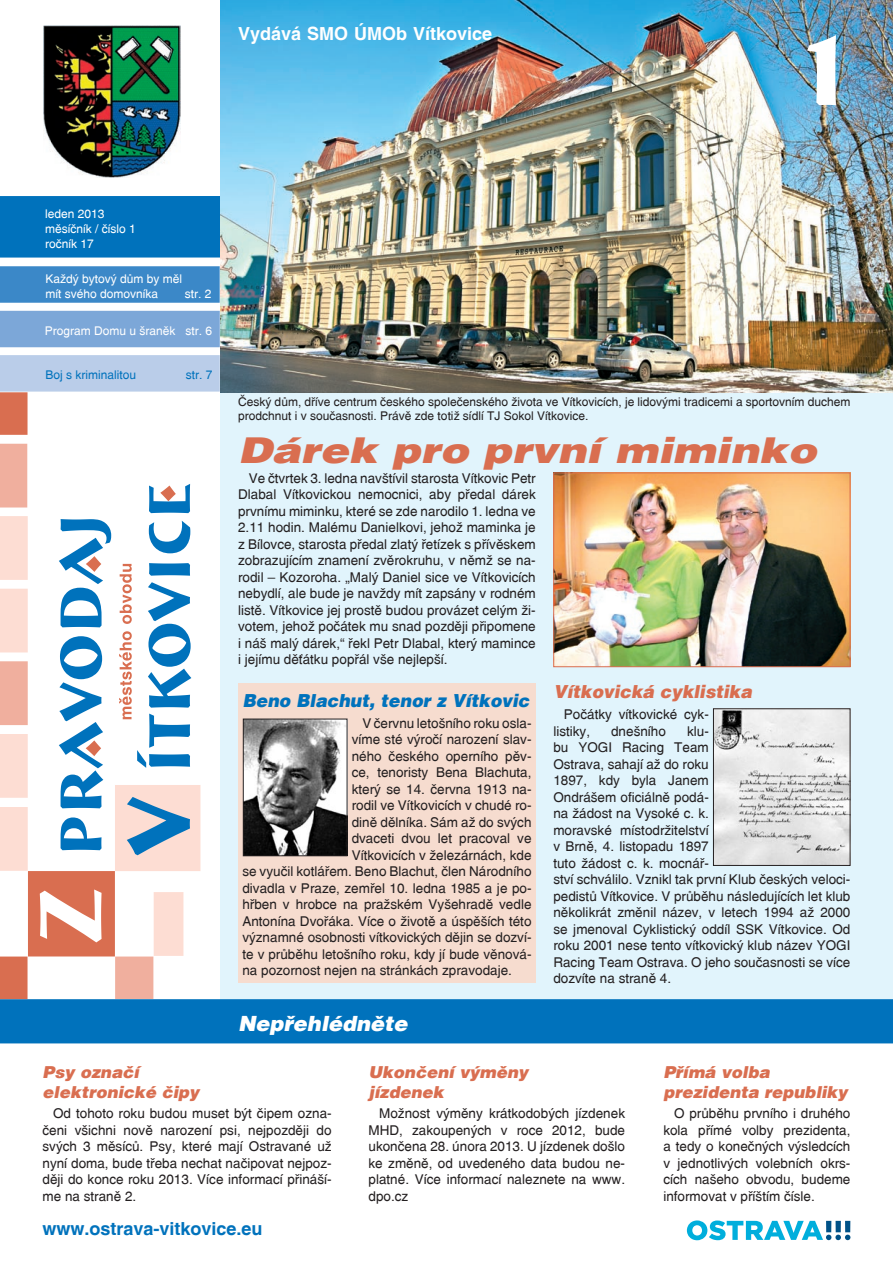
<style>
.page{position:relative;width:893px;height:1263px;background:#fff}
.page>*{position:absolute;margin:0;border:0;box-sizing:border-box;transform-origin:0 0}
.t1{font:italic 900 35.7px "Switzerland";color:#d96e50;scale:1.21 1}
.t2{font:italic 900 21px "Switzerland";color:#fff}
.t3{font:italic 900 18px "Switzerland";color:#0072bc;scale:.96 1}
.t4{font:700 18px "Switzerland";color:#0072bc}
.t5{font:700 18px "Switzerland";color:#fff}
.t6{font:italic 900 18px "Switzerland";color:#d96e50;scale:.96 1}
.t7{font:italic 900 16.5px/19.8px "Switzerland";color:#d96e50}
.t8{font:13.5px/16.5px "Switzerland";color:#231f20;text-align:justify}
.t9{font:12px/13.5px "Switzerland";color:#231f20}
.t10{font:12px/15px "Switzerland";color:#fff}
.t11{font:12px "Switzerland";color:#0072bc}
</style>
<div class="page">
<div style="left:221px;top:392px;width:672px;height:619px;background:#e1f4fc"></div>
<div style="left:0;top:196px;width:220px;height:62px;background:#0072bc"></div>
<div style="left:0;top:266px;width:220px;height:37px;background:#3b88c8"></div>
<div style="left:0;top:311px;width:220px;height:36px;background:#7ca7d8"></div>
<div style="left:0;top:355px;width:220px;height:37px;background:#bacde9"></div>
<div style="left:0;top:999px;width:893px;height:44px;background:#0072bc"></div>
<div style="left:28px;top:871px;width:87px;height:85px;background:#d96e50"></div>
<div style="left:115px;top:785px;width:85px;height:86px;background:#fdddd3"></div>
<div style="left:115px;top:956px;width:38px;height:43px;background:#f0af9e"></div>
<div style="left:0;top:807px;width:28px;height:64px;background:#fdddd3"></div>
<div style="left:154px;top:892px;width:29px;height:64px;background:#fdddd3"></div>
<div style="left:0;top:956px;width:28px;height:43px;background:#d96e50"></div>
<div style="left:0;top:392px;width:28px;height:43px;background:#d96e50"></div>
<div style="left:0;top:734px;width:28px;height:64px;background:#fdddd3"></div>
<div style="left:0;top:661px;width:28px;height:64px;background:#f0af9e"></div>
<div style="left:0;top:589px;width:28px;height:63px;background:#fdddd3"></div>
<div style="left:0;top:516px;width:28px;height:64px;background:#fdddd3"></div>
<div style="left:0;top:444px;width:27px;height:63px;background:#f0af9e"></div>
<svg style="left:40px;top:889px;width:62px;height:53px"></svg>
<svg style="left:61px;top:817px;width:41px;height:33px"></svg>
<svg style="left:59px;top:636px;width:44px;height:172px"></svg>
<svg style="left:59px;top:519px;width:52px;height:108px"></svg>
<svg style="left:127px;top:797px;width:63px;height:58px"></svg>
<svg style="left:119px;top:563px;width:72px;height:205px"></svg>
<svg style="left:149px;top:521px;width:41px;height:32px"></svg>
<svg style="left:149px;top:484px;width:41px;height:29px"></svg>
<img style="left:44px;top:26px;width:136px;height:152px">
<svg style="left:687px;top:1220px;width:163px;height:20px"></svg>
<div style="left:238px;top:684px;width:298px;height:299px;background:#f6dccf"></div>
<img style="left:221px;top:0;width:672px;height:392px">
<svg style="left:807px;top:35px;width:29px;height:70px"></svg>
<img style="left:555px;top:475px;width:293px;height:190px">
<div style="left:553px;top:473px;width:297px;height:194px;border:1px solid #d96e50"></div>
<img style="left:245px;top:721px;width:100px;height:133px">
<div style="left:243px;top:719px;width:104px;height:137px;border:1px solid #231f20"></div>
<img style="left:715px;top:710px;width:133px;height:154px">
<div style="left:713px;top:708px;width:137px;height:158px;border:1px solid #231f20"></div>
<h3 class="t5" style="left:238px;top:22px;width:256px">Vydává SMO ÚMOb Vítkovice</h3>
<p class="t10" style="left:45px;top:206px;width:92px">leden 2013 měsíčník / číslo 1 ročník 17</p>
<p class="t10" style="left:45px;top:271px;width:138px">Každý bytový dům by měl mít svého domovníka</p>
<p class="t10" style="left:185px;top:286px;width:28px">str. 2</p>
<p class="t10" style="left:45px;top:323px;width:169px">Program Domu u šraněk str. 6</p>
<p class="t11" style="left:45px;top:367px;width:92px">Boj s kriminalitou</p>
<p class="t11" style="left:186px;top:367px;width:28px">str. 7</p>
<p class="t9" style="left:238px;top:395px;width:614px">Český dům, dříve centrum českého společenského života ve Vítkovicích, je lidovými tradicemi a sportovním duchem prodchnut i v současnosti. Právě zde totiž sídlí TJ Sokol Vítkovice.</p>
<h1 class="t1" style="left:238px;top:429px;width:480px">Dárek pro první miminko</h1>
<p class="t8" style="left:238px;top:470px;width:299px;text-indent:11px">Ve čtvrtek 3. ledna navštívil starosta Vítkovic Petr Dlabal Vítkovickou nemocnici, aby předal dárek prvnímu miminku, které se zde narodilo 1. ledna ve 2.11 hodin. Malému Danielkovi, jehož maminka je z Bílovce, starosta předal zlatý řetízek s přívěskem zobrazujícím znamení zvěrokruhu, v němž se na&shy;rodil – Kozoroha. „Malý Daniel sice ve Vítkovicích nebydlí, ale bude je navždy mít zapsány v rodném listě. Vítkovice jej prostě budou provázet celým ži&shy;votem, jehož počátek mu snad později připomene i náš malý dárek,“ řekl Petr Dlabal, který mamince i jejímu děťátku popřál vše nejlepší.</p>
<h3 class="t3" style="left:242px;top:690px;width:300px">Beno Blachut, tenor z Vítkovic</h3>
<p class="t8" style="left:362px;top:714px;width:171px">V červnu letošního roku osla-</p>
<p class="t8" style="left:352px;top:731px;width:181px">víme sté výročí narození slav-</p>
<p class="t8" style="left:352px;top:747px;width:181px">ného českého operního pěv-</p>
<p class="t8" style="left:352px;top:764px;width:181px">ce, tenoristy Bena Blachuta,</p>
<p class="t8" style="left:352px;top:780px;width:181px">který se 14. června 1913 na-</p>
<p class="t8" style="left:352px;top:797px;width:181px">rodil ve Vítkovicích v chudé ro-</p>
<p class="t8" style="left:352px;top:813px;width:181px">dině dělníka. Sám až do svých</p>
<p class="t8" style="left:352px;top:830px;width:181px">dvaceti dvou let pracoval ve</p>
<p class="t8" style="left:352px;top:846px;width:181px">Vítkovicích v železárnách, kde</p>
<p class="t8" style="left:242px;top:863px;width:291px">se vyučil kotlářem. Beno Blachut, člen Národního</p>
<p class="t8" style="left:242px;top:879px;width:291px">divadla v Praze, zemřel 10. ledna 1985 a je po-</p>
<p class="t8" style="left:242px;top:896px;width:291px">hřben v hrobce na pražském Vyšehradě vedle</p>
<p class="t8" style="left:242px;top:912px;width:291px">Antonína Dvořáka. Více o životě a úspěších této</p>
<p class="t8" style="left:242px;top:929px;width:291px">významné osobnosti vítkovických dějin se dozví-</p>
<p class="t8" style="left:242px;top:945px;width:291px">te v průběhu letošního roku, kdy jí bude věnová-</p>
<p class="t8" style="left:242px;top:962px;width:271px">na pozornost nejen na stránkách zpravodaje.</p>
<h2 class="t2" style="left:238px;top:1011px;width:171px">Nepřehlédněte</h2>
<h3 class="t6" style="left:553px;top:681px;width:208px">Vítkovická cyklistika</h3>
<p class="t8" style="left:553px;top:706px;width:157px;text-indent:11px">Počátky vítkovické cyk&shy;listiky,</p>
<p class="t8" style="left:611px;top:722px;width:56px">dnešního</p>
<p class="t8" style="left:553px;top:722px;width:299px;text-align:left;text-indent:134px">klu-<br>bu YOGI Racing Team<br>Ostrava, sahají až do roku<br>1897, kdy byla Janem<br>Ondrášem oficiálně podá-<br>na žádost na Vysoké c. k.<br>moravské místodržitelství<br>v Brně, 4. listopadu 1897<br>tuto žádost c. k. mocnář-<br>ství schválilo. Vznikl tak první Klub českých veloci&shy;pedistů Vítkovice. V průběhu následujících let klub několikrát změnil název, v letech 1994 až 2000 se jmenoval Cyklistický oddíl SSK Vítkovice. Od roku 2001 nese tento vítkovický klub název YOGI<br>Racing Team Ostrava. O jeho současnosti se více dozvíte na straně 4.</p>
<p class="t7" style="left:43px;top:1062px;width:158px">Psy označí elektronické čipy</p>
<p class="t8" style="left:43px;top:1105px;width:291px;text-indent:11px">Od tohoto roku budou muset být čipem ozna&shy;čeni všichni nově narození psi, nejpozději do svých 3 měsíců. Psy, které mají Ostravané už nyní doma, bude třeba nechat načipovat nejpoz&shy;ději do konce roku 2013. Více informací přináší&shy;me na straně 2.</p>
<h3 class="t4" style="left:43px;top:1217px;width:222px">www.ostrava-vitkovice.eu</h3>
<p class="t7" style="left:369px;top:1062px;width:161px">Ukončení výměny jízdenek</p>
<p class="t8" style="left:369px;top:1105px;width:258px;text-indent:11px">Možnost výměny krátkodobých jízdenek MHD, zakoupených v roce 2012, bude ukončena 28. února 2013. U jízdenek došlo ke změně, od uvedeného data budou ne&shy;platné. Více informací naleznete na www. dpo.cz</p>
<p class="t7" style="left:663px;top:1062px;width:186px">Přímá volba prezidenta republiky</p>
<p class="t8" style="left:663px;top:1105px;width:189px;text-indent:11px">O průběhu prvního i druhého kola přímé volby prezidenta, a tedy o konečných výsledcích v jednotlivých volebních okrs&shy;cích našeho obvodu, budeme informovat v příštím čísle.</p>
</div>
